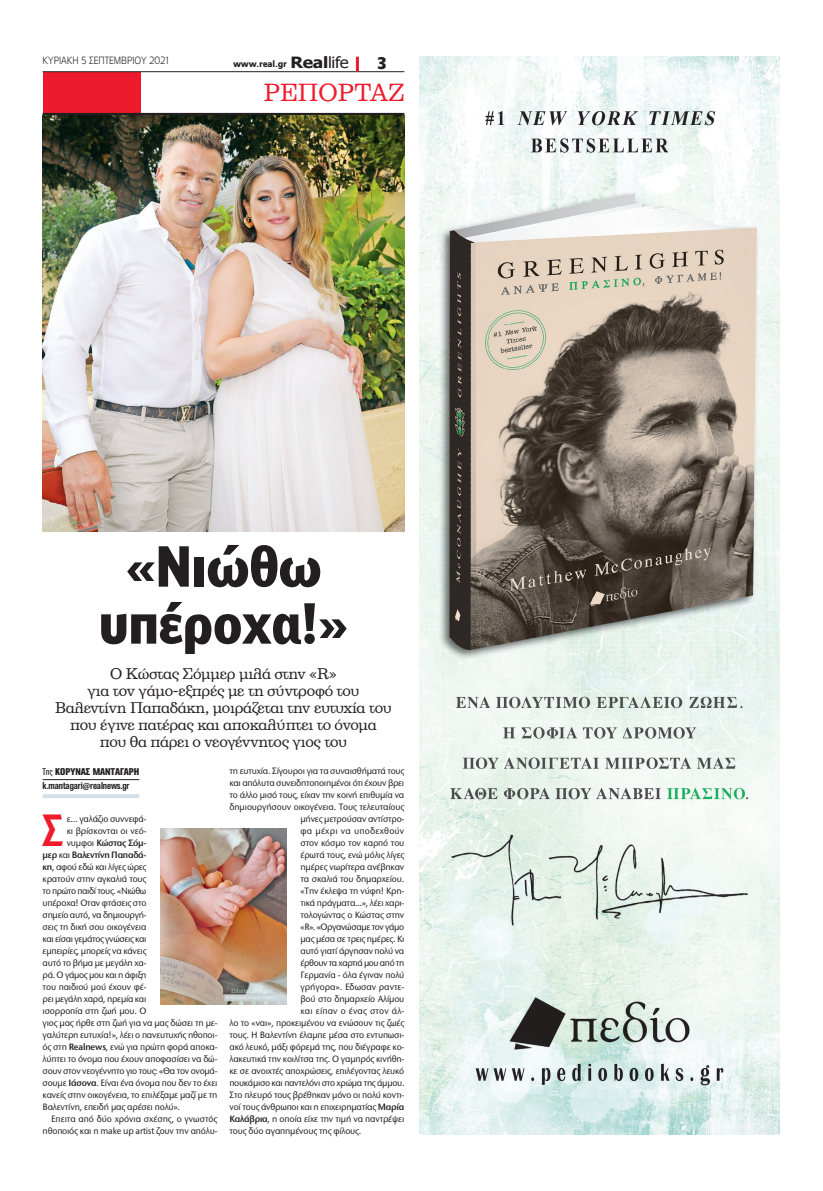
<style>
.page{position:relative;width:823px;height:1191px;background:#fff}
.page>*{position:absolute;margin:0;border:0;box-sizing:border-box;transform-origin:0 0}
.t1{font:900 55px/57px "PF Bell Gothic Text";letter-spacing:-.01em;color:#231f20;text-align:center;scale:.96 1}
.t2{font:500 42px "PF Lounge";color:#ee1b2d}
.t3{font:24px "PF Clarendon";color:#ee1b2d;scale:.96 1}
.t4{font:700 16px "PF Lounge";color:#231f20}
.t5{font:15px/17px "PF Clarendon";letter-spacing:-.02em;color:#231f20;text-align:center}
.t6{font:300 10px "PF Lounge";letter-spacing:-.005em;color:#231f20;scale:.96 1}
.t7{font:700 10px "PF Akzidenz Text Cond";letter-spacing:-.01em;color:#231f20}
.t8{font:900 10px "PF Akzidenz Text Cond";letter-spacing:-.01em;color:#231f20}
.t9{font:500 9.6px "Stone Sans ITC Hel";letter-spacing:-.02em;color:#231f20;scale:.95 1}
.t10{font:500 9.6px "Stone Sans ITC Hel";letter-spacing:-.04em;color:#231f20;scale:.95 1}
.t11{font:500 9.6px "Stone Sans ITC Hel";letter-spacing:-.045em;color:#231f20;scale:.95 1}
.t12{font:600 9.6px "Stone Sans ITC Hel";letter-spacing:-.025em;color:#231f20;scale:.95 1}
.t13{font:500 9.6px "Stone Sans ITC Hel";letter-spacing:.015em;color:#231f20;scale:.95 1}
.t14{font:500 9.6px "Stone Sans ITC Hel";letter-spacing:.025em;color:#231f20;scale:.95 1}
.t15{font:900 9px "PF Catalog";letter-spacing:-.02em;color:#231f20;scale:.96 1}
.s1{font-family:"Tahoma";font-weight:700;font-size:15.5px}
.s2{font-family:"Tahoma";font-weight:400;font-size:15.5px}
.s3{font-weight:600}
.s4{font-weight:400}
.s5{font-weight:500}
</style>
<div class="page">
<div style="left:43px;top:72px;width:97px;height:41px;background:#ee1b2d"></div>
<hr style="left:43px;top:71px;width:361px;height:1px;background:#231f20">
<hr style="left:43px;top:113px;width:361px;height:3px;background:#231f20">
<hr style="left:356px;top:57px;width:3px;height:14px;background:#ee1b2d">
<img style="left:43px;top:116px;width:361px;height:415px">
<hr style="left:43px;top:779px;width:96px;height:1px;background:#231f20">
<hr style="left:43px;top:794px;width:96px;height:4px;background:#d4e0e7">
<img style="left:160px;top:828px;width:126px;height:176px">
<img style="left:419px;top:57px;width:360px;height:1077px">
<p class="t15" style="left:233px;top:59px;width:122px">www.real.gr <span class="s1">Real</span><span class="s2">life</span></p>
<p class="t6" style="left:43px;top:55px;width:134px">κυριακη 5 σεπτεμβριου 2021</p>
<h3 class="t4" style="left:377px;top:54px;width:11px">3</h3>
<h3 class="t3" style="left:263px;top:80px;width:148px">ρεπορταζ</h3>
<h1 class="t1" style="left:99px;top:536px;width:261px">«Νιώθω υπέροχα!»</h1>
<h3 class="t5" style="left:55px;top:666px;width:338px">Ο Κώστας Σόμμερ μιλά στην «R»<br>για τον γάμο-εξπρές με τη σύντροφό του Βαλεντίνη Παπαδάκη, μοιράζεται την ευτυχία του που έγινε πατέρας και αποκαλύπτει το όνομα που θα πάρει ο νεογέννητος γιος του</h3>
<p class="t7" style="left:43px;top:780px;width:88px">k.mantagari@realnews.gr</p>
<p class="t9" style="left:229px;top:765px;width:185px">τη ευτυχία. Σίγουροι για τα συναισθήματά τους</p>
<p class="t9" style="left:229px;top:777px;width:185px">και απόλυτα συνειδητοποιημένοι ότι έχουν βρει</p>
<p class="t9" style="left:229px;top:789px;width:185px">το άλλο μισό τους, είχαν την κοινή επιθυμία να</p>
<p class="t9" style="left:229px;top:801px;width:185px">δημιουργήσουν οικογένεια. Τους τελευταίους</p>
<p class="t9" style="left:300px;top:813px;width:111px">μήνες μετρούσαν αντίστρο-</p>
<p class="t14" style="left:300px;top:825px;width:111px">φα μέχρι να υποδεχθούν</p>
<p class="t9" style="left:300px;top:837px;width:111px">στον κόσμο τον καρπό του</p>
<p class="t9" style="left:300px;top:849px;width:111px">έρωτά τους, ενώ μόλις λίγες</p>
<p class="t9" style="left:300px;top:861px;width:111px">ημέρες νωρίτερα ανέβηκαν</p>
<p class="t9" style="left:300px;top:873px;width:111px">τα σκαλιά του δημαρχείου.</p>
<p class="t9" style="left:300px;top:885px;width:111px">«Την έκλεψα τη νύφη! Κρη-</p>
<p class="t9" style="left:300px;top:897px;width:111px">τικά πράγματα...», λέει χαρι-</p>
<p class="t9" style="left:300px;top:909px;width:111px">τολογώντας ο Κώστας στην</p>
<p class="t10" style="left:300px;top:921px;width:111px">«R». «Οργανώσαμε τον γάμο</p>
<p class="t9" style="left:300px;top:933px;width:111px">μας μέσα σε τρεις ημέρες. Κι</p>
<p class="t9" style="left:300px;top:945px;width:111px">αυτό γιατί άργησαν πολύ να</p>
<p class="t11" style="left:300px;top:957px;width:111px">έρθουν τα χαρτιά μου από τη</p>
<p class="t9" style="left:300px;top:969px;width:111px">Γερμανία - όλα έγιναν πολύ</p>
<p class="t9" style="left:300px;top:981px;width:111px">γρήγορα». Εδωσαν ραντε-</p>
<p class="t9" style="left:300px;top:993px;width:111px">βού στο δημαρχείο Αλίμου</p>
<p class="t13" style="left:300px;top:1005px;width:111px">και είπαν ο ένας στον άλ-</p>
<p class="t9" style="left:229px;top:1017px;width:185px">λο το «ναι», προκειμένου να ενώσουν τις ζωές</p>
<p class="t9" style="left:229px;top:1029px;width:185px">τους. Η Βαλεντίνη έλαμπε μέσα στο εντυπωσι-</p>
<p class="t9" style="left:229px;top:1041px;width:185px">ακό λευκό, μάξι φόρεμά της, που διέγραφε κο-</p>
<p class="t9" style="left:229px;top:1053px;width:185px">λακευτικά την κοιλίτσα της. Ο γαμπρός κινήθη-</p>
<p class="t9" style="left:229px;top:1065px;width:185px">κε σε ανοιχτές αποχρώσεις, επιλέγοντας λευκό</p>
<p class="t9" style="left:229px;top:1077px;width:185px">πουκάμισο και παντελόνι στο χρώμα της άμμου.</p>
<p class="t9" style="left:229px;top:1089px;width:185px">Στο πλευρό τους βρέθηκαν μόνο οι πολύ κοντι-</p>
<p class="t9" style="left:229px;top:1101px;width:185px">νοί τους άνθρωποι και η επιχειρηματίας <span class="s3">Μαρία</span></p>
<p class="t9" style="left:229px;top:1113px;width:185px"><span class="s3">Καλάβρια</span>, η οποία είχε την τιμή να παντρέψει</p>
<p class="t9" style="left:229px;top:1125px;width:140px">τους δύο αγαπημένους της φίλους.</p>
<p class="t8" style="left:43px;top:766px;width:98px"><span class="s4">Της</span> ΚΟΡΥΝΑΣ ΜΑΝΤΑΓΑΡΗ</p>
<h2 class="t2" style="left:43px;top:807px;width:22px">Σ</h2>
<p class="t9" style="left:67px;top:813px;width:85px">ε… γαλάζιο συννεφά-</p>
<p class="t9" style="left:67px;top:825px;width:85px">κι βρίσκονται οι νεό-</p>
<p class="t12" style="left:67px;top:837px;width:85px"><span class="s5">νυμφοι</span> Κώστας Σόμ-</p>
<p class="t12" style="left:43px;top:849px;width:111px">μερ <span class="s5">και</span> Βαλεντίνη Παπαδά-</p>
<p class="t9" style="left:43px;top:861px;width:111px"><span class="s3">κη</span>, αφού εδώ και λίγες ώρες</p>
<p class="t9" style="left:43px;top:873px;width:111px">κρατούν στην αγκαλιά τους</p>
<p class="t11" style="left:43px;top:885px;width:111px">το πρώτο παιδί τους. «Νιώθω</p>
<p class="t9" style="left:43px;top:897px;width:111px">υπέροχα! Οταν φτάσεις στο</p>
<p class="t9" style="left:43px;top:909px;width:111px">σημείο αυτό, να δημιουργή-</p>
<p class="t9" style="left:43px;top:921px;width:111px">σεις τη δική σου οικογένεια</p>
<p class="t10" style="left:43px;top:933px;width:111px">και είσαι γεμάτος γνώσεις και</p>
<p class="t9" style="left:43px;top:945px;width:111px">εμπειρίες, μπορείς να κάνεις</p>
<p class="t9" style="left:43px;top:957px;width:111px">αυτό το βήμα με μεγάλη χα-</p>
<p class="t9" style="left:43px;top:969px;width:111px">ρά. Ο γάμος μου και η άφιξη</p>
<p class="t9" style="left:43px;top:981px;width:111px">του παιδιού μού έχουν φέ-</p>
<p class="t9" style="left:43px;top:993px;width:111px">ρει μεγάλη χαρά, ηρεμία και</p>
<p class="t9" style="left:43px;top:1005px;width:111px">ισορροπία στη ζωή μου. Ο</p>
<p class="t9" style="left:43px;top:1017px;width:185px">γιος μας ήρθε στη ζωή για να μας δώσει τη με-</p>
<p class="t9" style="left:43px;top:1029px;width:185px">γαλύτερη ευτυχία!», λέει ο πανευτυχής ηθοποι-</p>
<p class="t9" style="left:43px;top:1041px;width:185px">ός στη <span class="s3">Realnews</span>, ενώ για πρώτη φορά αποκα-</p>
<p class="t9" style="left:43px;top:1053px;width:185px">λύπτει το όνομα που έχουν αποφασίσει να δώ-</p>
<p class="t9" style="left:43px;top:1065px;width:185px">σουν στον νεογέννητο γιο τους: «Θα τον ονομά-</p>
<p class="t9" style="left:43px;top:1077px;width:185px">σουμε <span class="s3">Ιάσονα</span>. Είναι ένα όνομα που δεν το έχει</p>
<p class="t9" style="left:43px;top:1089px;width:185px">κανείς στην οικογένεια, το επιλέξαμε μαζί με τη</p>
<p class="t9" style="left:43px;top:1101px;width:146px">Βαλεντίνη, επειδή μας αρέσει πολύ».</p>
<p class="t9" style="left:51px;top:1113px;width:176px">Επειτα από δύο χρόνια σχέσης, ο γνωστός</p>
<p class="t9" style="left:43px;top:1125px;width:185px">ηθοποιός και η make up artist ζουν την απόλυ-</p>
</div>
